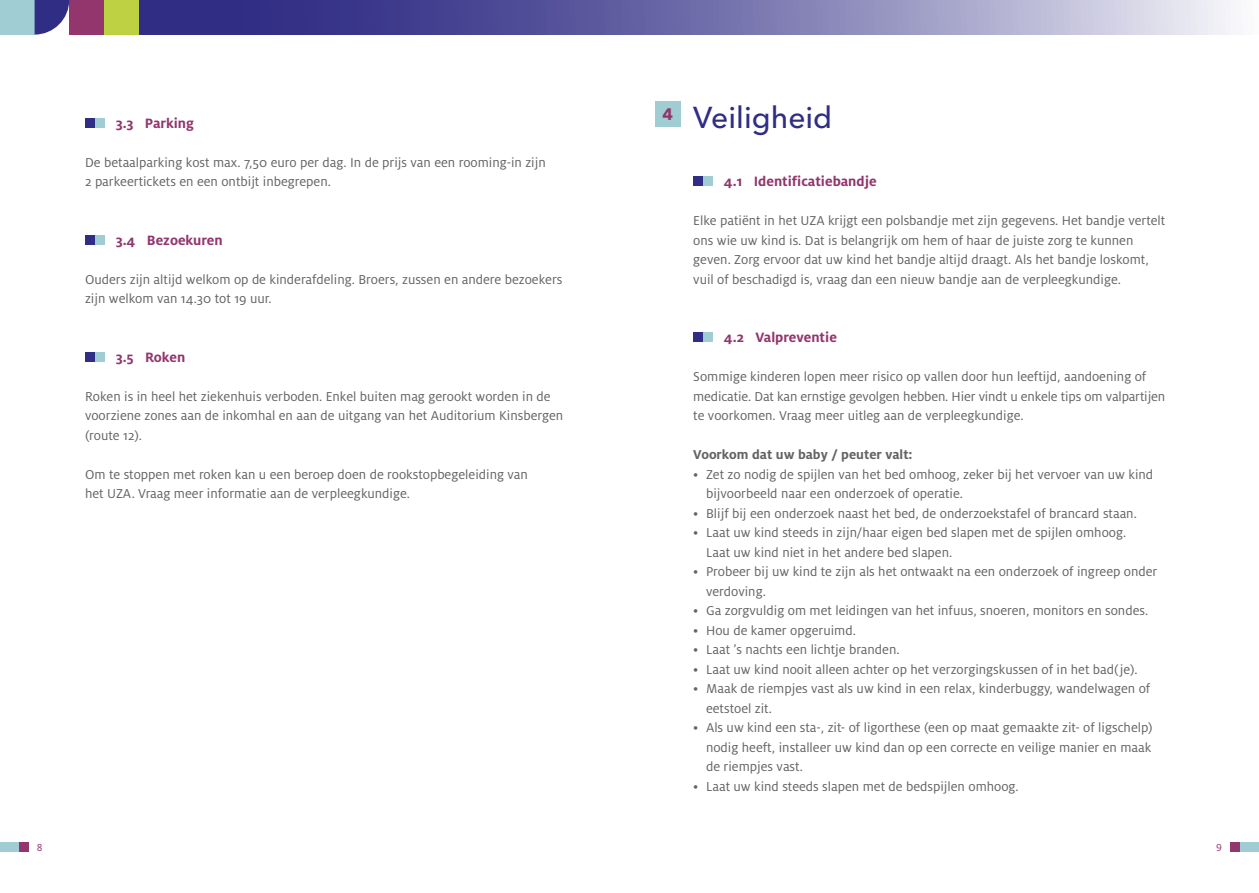
<style>
.page{position:relative;width:1259px;height:893px;background:#fff}
.page>*{position:absolute;margin:0;border:0;box-sizing:border-box;transform-origin:0 0}
.t1{font:500 30px "Avenir Next LT Pro";color:#302d85}
.t2{font:700 16.5px "Avenir Next LT Pro";color:#92366d}
.t3{font:700 15px "Milo OT";color:#92366d}
.t4{font:14.25px/19.5px "Milo OT";color:#646363}
.t5{font:700 14.25px "Milo OT";color:#646363}
.t6{font:11.25px "Milo OT";color:#92366d}
</style>
<div class="page">
<div style="left:85px;top:118px;width:10px;height:10px;background:#302d85"></div>
<div style="left:95px;top:118px;width:9px;height:10px;background:#a0ccd3"></div>
<div style="left:85px;top:235px;width:10px;height:10px;background:#302d85"></div>
<div style="left:95px;top:235px;width:9px;height:10px;background:#a0ccd3"></div>
<div style="left:85px;top:352px;width:10px;height:10px;background:#302d85"></div>
<div style="left:95px;top:352px;width:9px;height:10px;background:#a0ccd3"></div>
<div style="left:693px;top:176px;width:10px;height:10px;background:#302d85"></div>
<div style="left:703px;top:176px;width:9px;height:10px;background:#a0ccd3"></div>
<div style="left:693px;top:332px;width:10px;height:10px;background:#302d85"></div>
<div style="left:703px;top:332px;width:9px;height:10px;background:#a0ccd3"></div>
<div style="left:655px;top:102px;width:25px;height:25px;background:#a0ccd3"></div>
<div style="left:0;top:842px;width:19px;height:10px;background:#a0ccd3"></div>
<div style="left:1239px;top:842px;width:20px;height:10px;background:#a0ccd3"></div>
<div style="left:19px;top:842px;width:10px;height:10px;background:#92366d"></div>
<div style="left:1230px;top:842px;width:9px;height:10px;background:#92366d"></div>
<svg style="left:138px;top:0;width:1093px;height:35px;background:#7876af"></svg>
<div style="left:69px;top:0;width:35px;height:35px;background:#92366d"></div>
<div style="left:104px;top:0;width:34px;height:35px;background:#bdd143"></div>
<div style="left:0;top:0;width:35px;height:35px;background:#a0ccd3"></div>
<svg style="left:35px;top:0;width:34px;height:35px"></svg>
<p class="t3" style="left:116px;top:114px;width:80px">3.3 Parking</p>
<p class="t4" style="left:85px;top:152px;width:462px">De betaalparking kost max. 7,50 euro per dag. In de prijs van een rooming-in zijn<br>2 parkeertickets en een ontbijt inbegrepen.</p>
<p class="t3" style="left:116px;top:231px;width:109px">3.4 Bezoekuren</p>
<p class="t4" style="left:85px;top:269px;width:479px">Ouders zijn altijd welkom op de kinderafdeling. Broers, zussen en andere bezoekers zijn welkom van 14.30 tot 19 uur.</p>
<p class="t3" style="left:116px;top:348px;width:71px">3.5 Roken</p>
<p class="t4" style="left:85px;top:386px;width:480px">Roken is in heel het ziekenhuis verboden. Enkel buiten mag gerookt worden in de voorziene zones aan de inkomhal en aan de uitgang van het Auditorium Kinsbergen (route 12).</p>
<p class="t4" style="left:85px;top:464px;width:444px">Om te stoppen met roken kan u een beroep doen de rookstopbegeleiding van het UZA. Vraag meer informatie aan de verpleegkundige.</p>
<p class="t2" style="left:662px;top:104px;width:12px">4</p>
<h1 class="t1" style="left:693px;top:99px;width:141px">Veiligheid</h1>
<p class="t3" style="left:724px;top:173px;width:154px">4.1 Identificatiebandje</p>
<p class="t4" style="left:693px;top:211px;width:473px">Elke patiënt in het UZA krijgt een polsbandje met zijn gegevens. Het bandje vertelt ons wie uw kind is. Dat is belangrijk om hem of haar de juiste zorg te kunnen geven. Zorg ervoor dat uw kind het bandje altijd draagt. Als het bandje loskomt, vuil of beschadigd is, vraag dan een nieuw bandje aan de verpleegkundige.</p>
<p class="t3" style="left:724px;top:329px;width:114px">4.2 Valpreventie</p>
<p class="t4" style="left:693px;top:367px;width:473px">Sommige kinderen lopen meer risico op vallen door hun leeftijd, aandoening of medicatie. Dat kan ernstige gevolgen hebben. Hier vindt u enkele tips om valpartijen te voorkomen. Vraag meer uitleg aan de verpleegkundige.</p>
<p class="t5" style="left:693px;top:447px;width:221px">Voorkom dat uw baby / peuter valt:</p>
<p class="t4" style="left:706px;top:464px;width:449px;text-indent:-13px">• Zet zo nodig de spijlen van het bed omhoog, zeker bij het vervoer van uw kind bijvoorbeeld naar een onderzoek of operatie.</p>
<p class="t4" style="left:693px;top:503px;width:445px">• Blijf bij een onderzoek naast het bed, de onderzoekstafel of brancard staan.</p>
<p class="t4" style="left:706px;top:523px;width:422px;text-indent:-13px">• Laat uw kind steeds in zijn/haar eigen bed slapen met de spijlen omhoog.<br>Laat uw kind niet in het andere bed slapen.</p>
<p class="t4" style="left:706px;top:562px;width:453px;text-indent:-13px">• Probeer bij uw kind te zijn als het ontwaakt na een onderzoek of ingreep onder verdoving.</p>
<p class="t4" style="left:693px;top:601px;width:456px">• Ga zorgvuldig om met leidingen van het infuus, snoeren, monitors en sondes.</p>
<p class="t4" style="left:693px;top:620px;width:164px">• Hou de kamer opgeruimd.</p>
<p class="t4" style="left:693px;top:640px;width:208px">• Laat ’s nachts een lichtje branden.</p>
<p class="t4" style="left:693px;top:659px;width:446px">• Laat uw kind nooit alleen achter op het verzorgingskussen of in het bad(je).</p>
<p class="t4" style="left:706px;top:679px;width:446px;text-indent:-13px">• Maak de riempjes vast als uw kind in een relax, kinderbuggy, wandelwagen of eetstoel zit.</p>
<p class="t4" style="left:706px;top:718px;width:448px;text-align:justify;text-indent:-13px">• Als uw kind een sta-, zit- of ligorthese (een op maat gemaakte zit- of ligschelp) nodig heeft, installeer uw kind dan op een correcte en veilige manier en maak de riempjes vast.</p>
<p class="t4" style="left:693px;top:776px;width:327px">• Laat uw kind steeds slapen met de bedspijlen omhoog.</p>
<p class="t6" style="left:37px;top:841px;width:7px">8</p>
<p class="t6" style="left:1216px;top:840px;width:20px">9 5</p>
</div>
